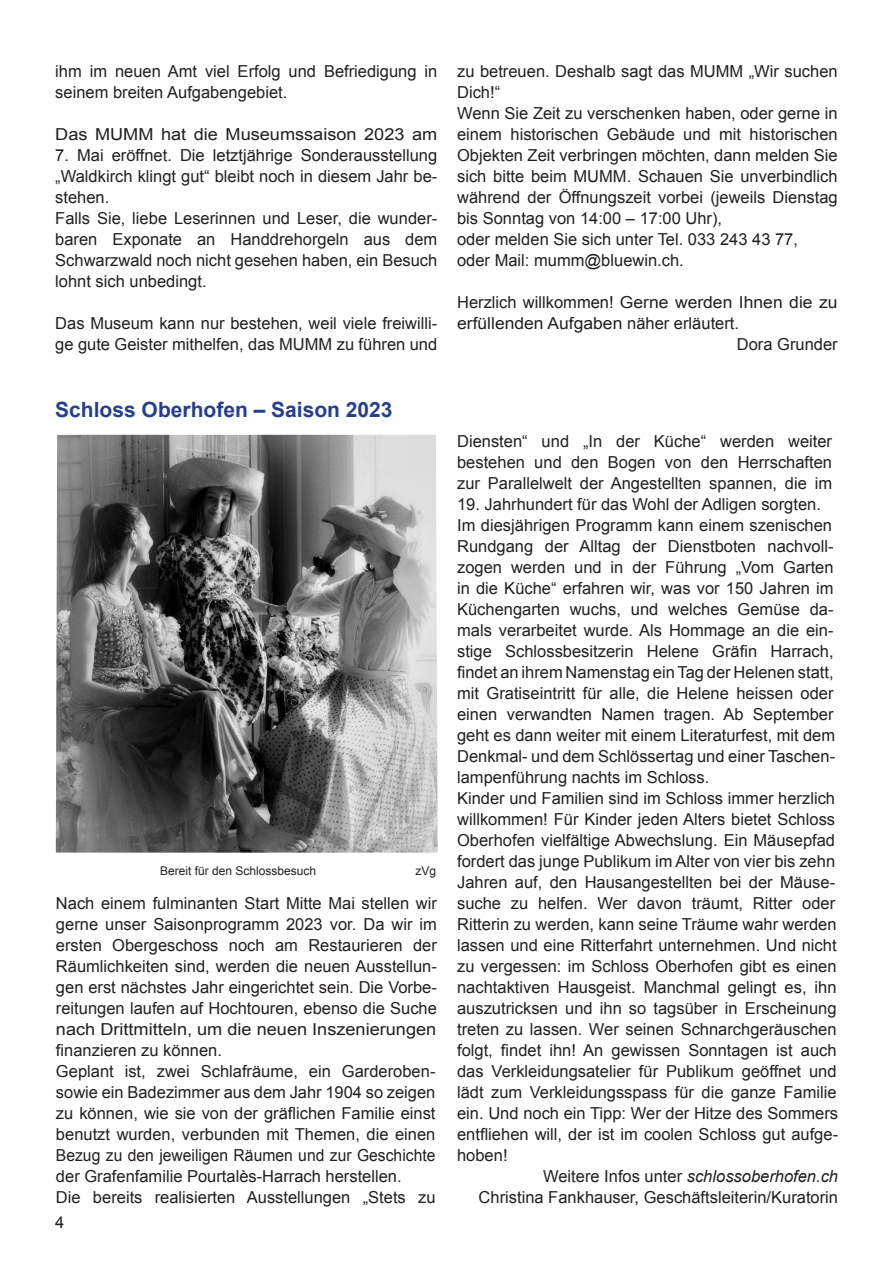
<style>
.page{position:relative;width:893px;height:1263px;background:#fff}
.page>*{position:absolute;margin:0;border:0;box-sizing:border-box;transform-origin:0 0}
.t1{font:700 21px "Arial";color:#253f8e}
.t2{font:16.5px/21px "Arial";color:#231f20}
.t3{font:italic 16.5px "Arial";color:#231f20}
.t4{font:16.5px "Arial";color:#231f20;scale:1.06 1}
.t5{font:16.5px "Arial";color:#231f20;scale:1.1 1}
.t6{font:12px "Arial";color:#231f20}
.s1{font-style:normal}
</style>
<div class="page">
<img style="left:56px;top:435px;width:382px;height:418px">
<p class="t2" style="left:55px;top:61px;width:384px">ihm im neuen Amt viel Erfolg und Befriedigung in seinem breiten Aufgabengebiet.</p>
<p class="t5" style="left:55px;top:123px;width:349px">Das MUMM hat die Museumssaison 2023 am</p>
<p class="t2" style="left:55px;top:145px;width:384px">7. Mai eröffnet. Die letztjährige Sonderausstellung „Waldkirch klingt gut“ bleibt noch in diesem Jahr be&shy;stehen.<br>Falls Sie, liebe Leserinnen und Leser, die wunder&shy;baren Exponate an Handdrehorgeln aus dem Schwarzwald noch nicht gesehen haben, ein Besuch lohnt sich unbedingt.</p>
<p class="t2" style="left:55px;top:313px;width:384px">Das Museum kann nur bestehen, weil viele freiwilli&shy;ge gute Geister mithelfen, das MUMM zu führen und</p>
<p class="t1" style="left:55px;top:396px;width:339px">Schloss Oberhofen – Saison 2023</p>
<p class="t6" style="left:160px;top:863px;width:158px">Bereit für den Schlossbesuch</p>
<p class="t6" style="left:416px;top:863px;width:22px">zVg</p>
<p class="t2" style="left:56px;top:893px;width:383px">Nach einem fulminanten Start Mitte Mai stellen wir gerne unser Saisonprogramm 2023 vor. Da wir im ersten Obergeschoss noch am Restaurieren der Räumlichkeiten sind, werden die neuen Ausstellun&shy;gen erst nächstes Jahr eingerichtet sein. Die Vorbe&shy;reitungen laufen auf Hochtouren, ebenso die Suche nach Drittmitteln, um die neuen Inszenierungen finanzieren zu können.<br>Geplant ist, zwei Schlafräume, ein Garderoben&shy;sowie ein Badezimmer aus dem Jahr 1904 so zeigen zu können, wie sie von der gräflichen Familie einst benutzt wurden, verbunden mit Themen, die einen Bezug zu den jeweiligen Räumen und zur Geschichte der Grafenfamilie Pourtalès-Harrach herstellen.<br>Die bereits realisierten Ausstellungen „Stets zu</p>
<p class="t2" style="left:55px;top:1212px;width:11px">4</p>
<p class="t2" style="left:457px;top:61px;width:382px">zu betreuen. Deshalb sagt das MUMM „Wir suchen Dich!“<br>Wenn Sie Zeit zu verschenken haben, oder gerne in einem historischen Gebäude und mit historischen Objekten Zeit verbringen möchten, dann melden Sie sich bitte beim MUMM. Schauen Sie unverbindlich während der Öffnungszeit vorbei (jeweils Dienstag bis Sonntag von 14:00 – 17:00 Uhr),<br>oder melden Sie sich unter Tel. 033 243 43 77,<br>oder Mail: mumm@bluewin.ch.</p>
<p class="t2" style="left:457px;top:292px;width:382px">Herzlich willkommen! Gerne werden Ihnen die zu</p>
<p class="t4" style="left:457px;top:312px;width:267px">erfüllenden Aufgaben näher erläutert.</p>
<p class="t2" style="left:737px;top:334px;width:102px">Dora Grunder</p>
<p class="t2" style="left:457px;top:431px;width:376px;text-align:justify">Diensten“ und „In der Küche“ werden weiter bestehen und den Bogen von den Herrschaften zur Parallelwelt der Angestellten spannen, die im</p>
<p class="t2" style="left:457px;top:494px;width:365px">19. Jahrhundert für das Wohl der Adligen sorgten.</p>
<p class="t2" style="left:457px;top:515px;width:376px">Im diesjährigen Programm kann einem szenischen</p>
<p class="t2" style="left:457px;top:536px;width:378px">Rundgang der Alltag der Dienstboten nachvoll-</p>
<p class="t2" style="left:457px;top:557px;width:378px">zogen werden und in der Führung „Vom Garten</p>
<p class="t2" style="left:457px;top:578px;width:378px">in die Küche“ erfahren wir, was vor 150 Jahren im</p>
<p class="t2" style="left:457px;top:599px;width:378px">Küchengarten wuchs, und welches Gemüse da-</p>
<p class="t2" style="left:457px;top:620px;width:378px">mals verarbeitet wurde. Als Hommage an die ein-</p>
<p class="t2" style="left:457px;top:641px;width:378px">stige Schlossbesitzerin Helene Gräfin Harrach,</p>
<p class="t2" style="left:457px;top:662px;width:378px">findet an ihrem Namenstag ein Tag der Helenen statt,</p>
<p class="t2" style="left:457px;top:683px;width:378px">mit Gratiseintritt für alle, die Helene heissen oder</p>
<p class="t2" style="left:457px;top:704px;width:378px">einen verwandten Namen tragen. Ab September</p>
<p class="t2" style="left:457px;top:725px;width:379px">geht es dann weiter mit einem Literaturfest, mit dem</p>
<p class="t2" style="left:457px;top:746px;width:379px">Denkmal- und dem Schlössertag und einer Taschen-</p>
<p class="t2" style="left:457px;top:767px;width:254px">lampenführung nachts im Schloss.</p>
<p class="t2" style="left:457px;top:788px;width:379px">Kinder und Familien sind im Schloss immer herzlich</p>
<p class="t2" style="left:457px;top:809px;width:379px">willkommen! Für Kinder jeden Alters bietet Schloss</p>
<p class="t2" style="left:457px;top:830px;width:379px">Oberhofen vielfältige Abwechslung. Ein Mäusepfad</p>
<p class="t2" style="left:457px;top:851px;width:380px">fordert das junge Publikum im Alter von vier bis zehn</p>
<p class="t2" style="left:457px;top:872px;width:379px">Jahren auf, den Hausangestellten bei der Mäuse-</p>
<p class="t2" style="left:457px;top:893px;width:380px">suche zu helfen. Wer davon träumt, Ritter oder</p>
<p class="t2" style="left:457px;top:914px;width:381px">Ritterin zu werden, kann seine Träume wahr werden</p>
<p class="t2" style="left:457px;top:935px;width:381px">lassen und eine Ritterfahrt unternehmen. Und nicht</p>
<p class="t2" style="left:457px;top:956px;width:381px">zu vergessen: im Schloss Oberhofen gibt es einen</p>
<p class="t2" style="left:457px;top:977px;width:381px">nachtaktiven Hausgeist. Manchmal gelingt es, ihn</p>
<p class="t2" style="left:457px;top:998px;width:381px">auszutricksen und ihn so tagsüber in Erscheinung</p>
<p class="t2" style="left:457px;top:1019px;width:381px">treten zu lassen. Wer seinen Schnarchgeräuschen</p>
<p class="t2" style="left:457px;top:1040px;width:381px">folgt, findet ihn! An gewissen Sonntagen ist auch</p>
<p class="t2" style="left:457px;top:1061px;width:381px">das Verkleidungsatelier für Publikum geöffnet und</p>
<p class="t2" style="left:457px;top:1082px;width:381px">lädt zum Verkleidungsspass für die ganze Familie</p>
<p class="t2" style="left:457px;top:1103px;width:382px">ein. Und noch ein Tipp: Wer der Hitze des Sommers</p>
<p class="t2" style="left:457px;top:1124px;width:382px">entfliehen will, der ist im coolen Schloss gut aufge-</p>
<p class="t2" style="left:457px;top:1145px;width:52px">hoben!</p>
<p class="t3" style="left:543px;top:1165px;width:297px"><span class="s1">Weitere Infos unter</span> schlossoberhofen.ch</p>
<p class="t2" style="left:479px;top:1187px;width:361px">Christina Fankhauser, Geschäftsleiterin/Kuratorin</p>
</div>
